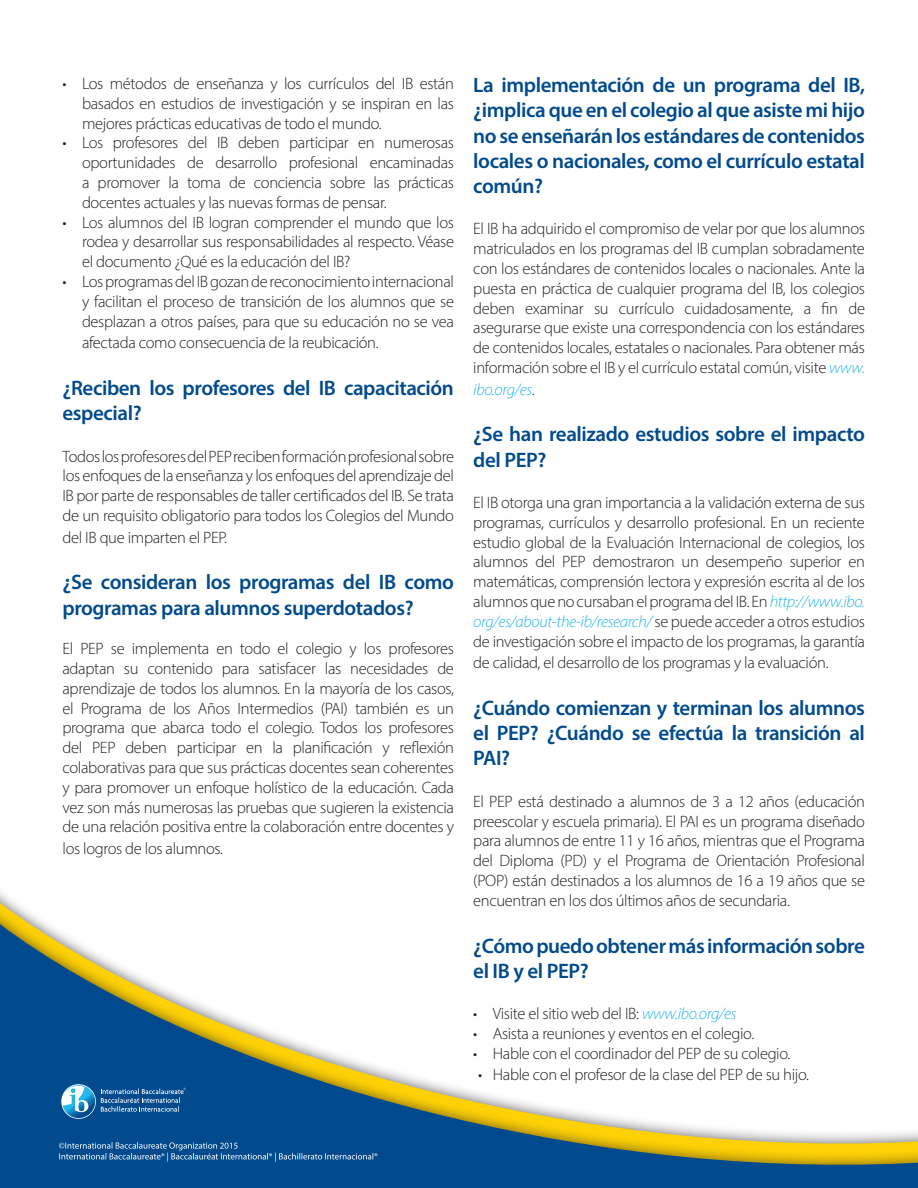
<style>
.page{position:relative;width:918px;height:1188px;background:#fff}
.page>*{position:absolute;margin:0;border:0;box-sizing:border-box;transform-origin:0 0}
.t1{font:600 21px/25.2px "Myriad Pro";letter-spacing:-.02em;color:#004a8d}
.t2{font:300 16.5px/19.8px "Myriad Pro";letter-spacing:-.02em;color:#231f20;text-align:justify}
.t3{font:italic 300 16.5px "Myriad Pro";letter-spacing:-.02em;color:#26b6ea}
.s1{font-style:italic;color:#26b6ea}
.s2{font-style:normal;color:#231f20}
</style>
<div class="page">
<svg style="left:0;top:892px;width:918px;height:296px"></svg>
<svg style="left:59px;top:1142px;width:318px;height:20px;background:#22629c"></svg>
<svg style="left:61px;top:1084px;width:35px;height:35px"></svg>
<svg style="left:63px;top:1085px;width:32px;height:33px"></svg>
<svg style="left:101px;top:1088px;width:85px;height:24px;background:#316da2"></svg>
<p class="t2" style="left:82px;top:73px;width:373px;text-indent:-20px">• Los métodos de enseñanza y los currículos del IB están basados en estudios de investigación y se inspiran en las mejores prácticas educativas de todo el mundo.</p>
<p class="t2" style="left:82px;top:133px;width:374px;text-indent:-20px">• Los profesores del IB deben participar en numerosas oportunidades de desarrollo profesional encaminadas a promover la toma de conciencia sobre las prácticas docentes actuales y las nuevas formas de pensar.</p>
<p class="t2" style="left:82px;top:212px;width:374px;text-indent:-20px">• Los alumnos del IB logran comprender el mundo que los rodea y desarrollar sus responsabilidades al respecto. Véase el documento ¿Qué es la educación del IB?</p>
<p class="t2" style="left:82px;top:271px;width:374px;text-indent:-20px">• Los programas del IB gozan de reconocimiento internacional y facilitan el proceso de transición de los alumnos que se desplazan a otros países, para que su educación no se vea</p>
<p class="t2" style="left:82px;top:333px;width:298px">afectada como consecuencia de la reubicación.</p>
<p class="t1" style="left:63px;top:375px;width:393px">¿Reciben los profesores del IB capacitación especial?</p>
<p class="t2" style="left:63px;top:446px;width:393px">Todos los profesores del PEP reciben formación profesional sobre los enfoques de la enseñanza y los enfoques del aprendizaje del IB por parte de responsables de taller certificados del IB. Se trata de un requisito obligatorio para todos los Colegios del Mundo</p>
<p class="t2" style="left:63px;top:527px;width:166px">del IB que imparten el PEP.</p>
<p class="t1" style="left:63px;top:569px;width:393px">¿Se consideran los programas del IB como programas para alumnos superdotados?</p>
<p class="t2" style="left:63px;top:639px;width:393px">El PEP se implementa en todo el colegio y los profesores adaptan su contenido para satisfacer las necesidades de aprendizaje de todos los alumnos. En la mayoría de los casos, el Programa de los Años Intermedios (PAI) también es un programa que abarca todo el colegio. Todos los profesores del PEP deben participar en la planificación y reflexión colaborativas para que sus prácticas docentes sean coherentes y para promover un enfoque holístico de la educación. Cada vez son más numerosas las pruebas que sugieren la existencia de una relación positiva entre la colaboración entre docentes y</p>
<p class="t2" style="left:63px;top:838px;width:162px">los logros de los alumnos.</p>
<p class="t1" style="left:473px;top:72px;width:393px;text-align:justify">La implementación de un programa del IB, ¿implica que en el colegio al que asiste mi hijo no se enseñarán los estándares de contenidos locales o nacionales, como el currículo estatal común?</p>
<p class="t2" style="left:473px;top:219px;width:393px">El IB ha adquirido el compromiso de velar por que los alumnos matriculados en los programas del IB cumplan sobradamente con los estándares de contenidos locales o nacionales. Ante la puesta en práctica de cualquier programa del IB, los colegios deben examinar su currículo cuidadosamente, a fin de asegurarse que existe una correspondencia con los estándares de contenidos locales, estatales o nacionales. Para obtener más información sobre el IB y el currículo estatal común, visite <span class="s1">www.</span></p>
<p class="t3" style="left:473px;top:379px;width:63px">ibo.org/es<span class="s2">.</span></p>
<p class="t1" style="left:473px;top:421px;width:393px">¿Se han realizado estudios sobre el impacto del PEP?</p>
<p class="t2" style="left:473px;top:493px;width:393px">El IB otorga una gran importancia a la validación externa de sus programas, currículos y desarrollo profesional. En un reciente estudio global de la Evaluación Internacional de colegios, los alumnos del PEP demostraron un desempeño superior en matemáticas, comprensión lectora y expresión escrita al de los alumnos que no cursaban el programa del IB. En <span class="s1">http://www.ibo. org/es/about-the-ib/research/</span> se puede acceder a otros estudios de investigación sobre el impacto de los programas, la garantía</p>
<p class="t2" style="left:473px;top:653px;width:357px">de calidad, el desarrollo de los programas y la evaluación.</p>
<p class="t1" style="left:473px;top:695px;width:393px;text-align:justify">¿Cuándo comienzan y terminan los alumnos el PEP? ¿Cuándo se efectúa la transición al PAI?</p>
<p class="t2" style="left:473px;top:791px;width:393px">El PEP está destinado a alumnos de 3 a 12 años (educación preescolar y escuela primaria). El PAI es un programa diseñado para alumnos de entre 11 y 16 años, mientras que el Programa del Diploma (PD) y el Programa de Orientación Profesional (POP) están destinados a los alumnos de 16 a 19 años que se encuentran en los dos últimos años de secundaria.</p>
<p class="t1" style="left:473px;top:933px;width:393px">¿Cómo puedo obtener más información sobre el IB y el PEP?</p>
<p class="t2" style="left:473px;top:1004px;width:265px">• Visite el sitio web del IB: <span class="s1">www.ibo.org/es</span></p>
<p class="t2" style="left:473px;top:1024px;width:282px">• Asista a reuniones y eventos en el colegio.</p>
<p class="t2" style="left:473px;top:1043px;width:319px">• Hable con el coordinador del PEP de su colegio.</p>
<p class="t2" style="left:478px;top:1065px;width:333px">• Hable con el profesor de la clase del PEP de su hijo.</p>
</div>
